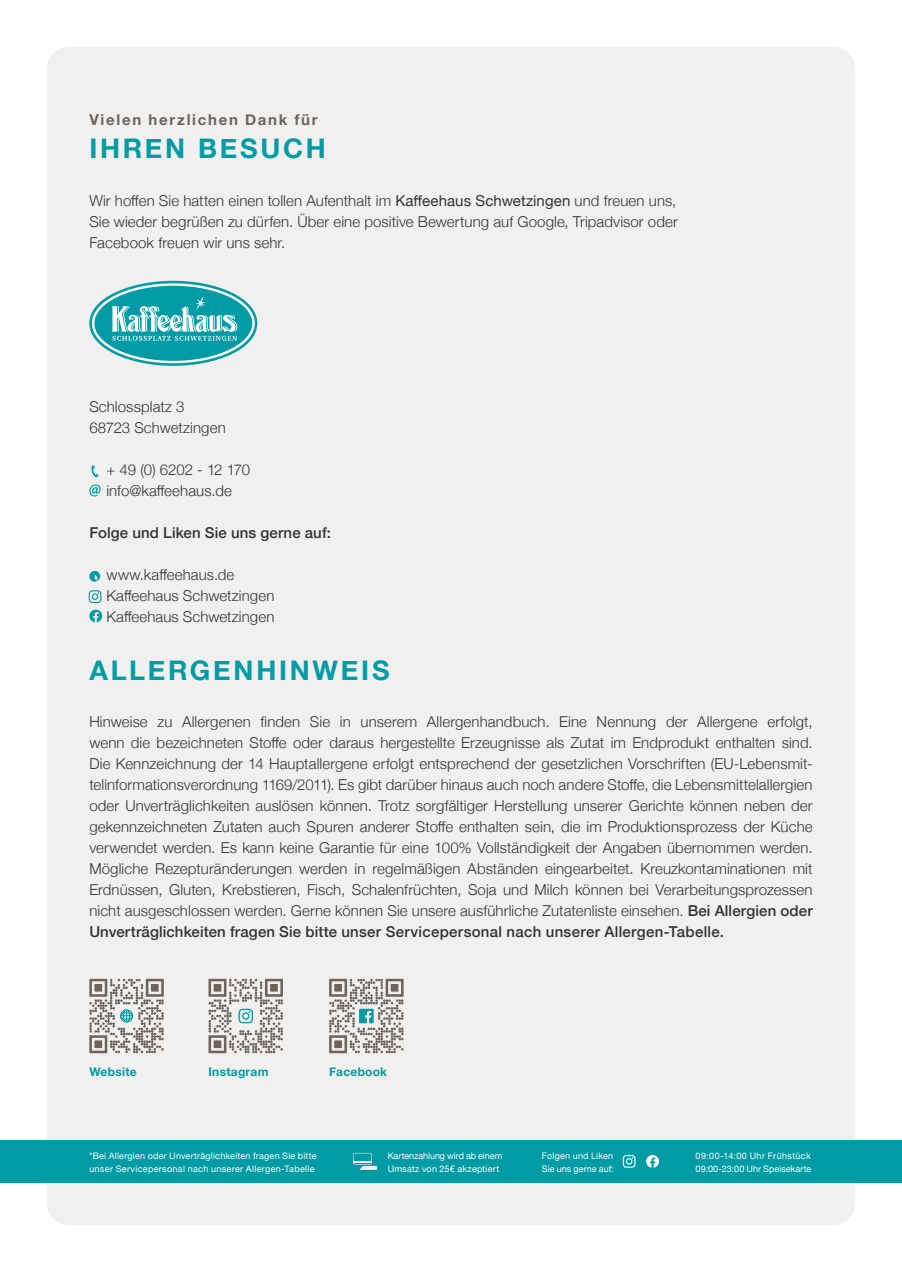
<style>
.page{position:relative;width:902px;height:1272px;background:#fff}
.page>*{position:absolute;margin:0;border:0;box-sizing:border-box;transform-origin:0 0}
.t1{font:700 27px "Helvetica Neue";letter-spacing:.1em;color:#009ba4}
.t2{font:300 15px/21px "Helvetica Neue";letter-spacing:.005em;color:#333331}
.t3{font:500 15px "Helvetica Neue";letter-spacing:.01em;color:#333331}
.t4{font:700 15px "Helvetica Neue";letter-spacing:.115em;color:#6e645b}
.t5{font:700 12px "Helvetica Neue";letter-spacing:.02em;color:#009ba4}
.t6{font:9px/13.5px "Helvetica Neue";letter-spacing:.025em;color:#fff}
.t7{font:9px/13.5px "Helvetica Neue";color:#fff}
.s1{font-weight:400}
.s2{font-weight:500}
</style>
<div class="page">
<div style="left:47px;top:47px;width:808px;height:1178px;background:#f1f0ef;border-radius:21px"></div>
<svg style="left:91px;top:465px;width:8px;height:12px"></svg>
<svg style="left:89px;top:484px;width:12px;height:12px"></svg>
<svg style="left:89px;top:571px;width:12px;height:11px"></svg>
<svg style="left:92px;top:283px;width:163px;height:80px"></svg>
<div style="left:0;top:1140px;width:901px;height:42px;background:#009ba4"></div>
<svg style="left:89px;top:978px;width:75px;height:75px"></svg>
<svg style="left:208px;top:978px;width:75px;height:75px"></svg>
<svg style="left:329px;top:978px;width:74px;height:75px"></svg>
<svg style="left:353px;top:1152px;width:24px;height:17px"></svg>
<svg style="left:622px;top:1155px;width:13px;height:12px"></svg>
<svg style="left:646px;top:1155px;width:13px;height:12px"></svg>
<svg style="left:89px;top:609px;width:13px;height:13px"></svg>
<svg style="left:89px;top:590px;width:12px;height:13px"></svg>
<p class="t4" style="left:89px;top:108px;width:230px">Vielen herzlichen Dank für</p>
<h1 class="t1" style="left:89px;top:127px;width:238px">IHREN BESUCH</h1>
<p class="t2" style="left:89px;top:189px;width:590px;text-align:justify">Wir hoffen Sie hatten einen tollen Aufenthalt im <span class="s1">Kaffeehaus Schwetzingen</span> und freuen uns, Sie wieder begrüßen zu dürfen. Über eine positive Bewertung auf Google, Tripadvisor oder Facebook freuen wir uns sehr.</p>
<p class="t2" style="left:89px;top:395px;width:138px">Schlossplatz 3<br>68723 Schwetzingen</p>
<p class="t2" style="left:106px;top:458px;width:145px">+ 49 (0) 6202 - 12 170 info@kaffeehaus.de</p>
<p class="t3" style="left:89px;top:521px;width:243px">Folge und Liken Sie uns gerne auf:</p>
<p class="t2" style="left:106px;top:563px;width:170px">www.kaffeehaus.de<br>Kaffeehaus Schwetzingen<br>Kaffeehaus Schwetzingen</p>
<h1 class="t1" style="left:89px;top:649px;width:301px">ALLERGENHINWEIS</h1>
<p class="t2" style="left:89px;top:709px;width:724px;text-align:justify">Hinweise zu Allergenen finden Sie in unserem Allergenhandbuch. Eine Nennung der Allergene erfolgt, wenn die bezeichneten Stoffe oder daraus hergestellte Erzeugnisse als Zutat im Endprodukt enthalten sind.<br>Die Kennzeichnung der 14 Hauptallergene erfolgt entsprechend der gesetzlichen Vorschriften (EU-Lebensmit&shy;telinformationsverordnung 1169/2011). Es gibt darüber hinaus auch noch andere Stoffe, die Lebensmittelallergien oder Unverträglichkeiten auslösen können. Trotz sorgfältiger Herstellung unserer Gerichte können neben der gekennzeichneten Zutaten auch Spuren anderer Stoffe enthalten sein, die im Produktionsprozess der Küche verwendet werden. Es kann keine Garantie für eine 100% Vollständigkeit der Angaben übernommen werden.<br>Mögliche Rezepturänderungen werden in regelmäßigen Abständen eingearbeitet. Kreuzkontaminationen mit Erdnüssen, Gluten, Krebstieren, Fisch, Schalenfrüchten, Soja und Milch können bei Verarbeitungsprozessen nicht ausgeschlossen werden. Gerne können Sie unsere ausführliche Zutatenliste einsehen. <span class="s2">Bei Allergien oder Unverträglichkeiten fragen Sie bitte unser Servicepersonal nach unserer Allergen-Tabelle.</span></p>
<p class="t5" style="left:89px;top:1062px;width:49px">Website</p>
<p class="t5" style="left:208px;top:1062px;width:62px">Instagram</p>
<p class="t5" style="left:329px;top:1062px;width:60px">Facebook</p>
<p class="t6" style="left:89px;top:1149px;width:229px">*Bei Allergien oder Unverträglichkeiten fragen Sie bitte unser Servicepersonal nach unserer Allergen-Tabelle</p>
<p class="t6" style="left:542px;top:1149px;width:73px">Folgen und Liken<br>Sie uns gerne auf:</p>
<p class="t7" style="left:387px;top:1149px;width:116px">Kartenzahlung wird ab einem<br>Umsatz von 25€ akzeptiert</p>
<p class="t6" style="left:695px;top:1149px;width:117px">09:00-14:00 Uhr Frühstück<br>09:00-23:00 Uhr Speisekarte</p>
</div>
